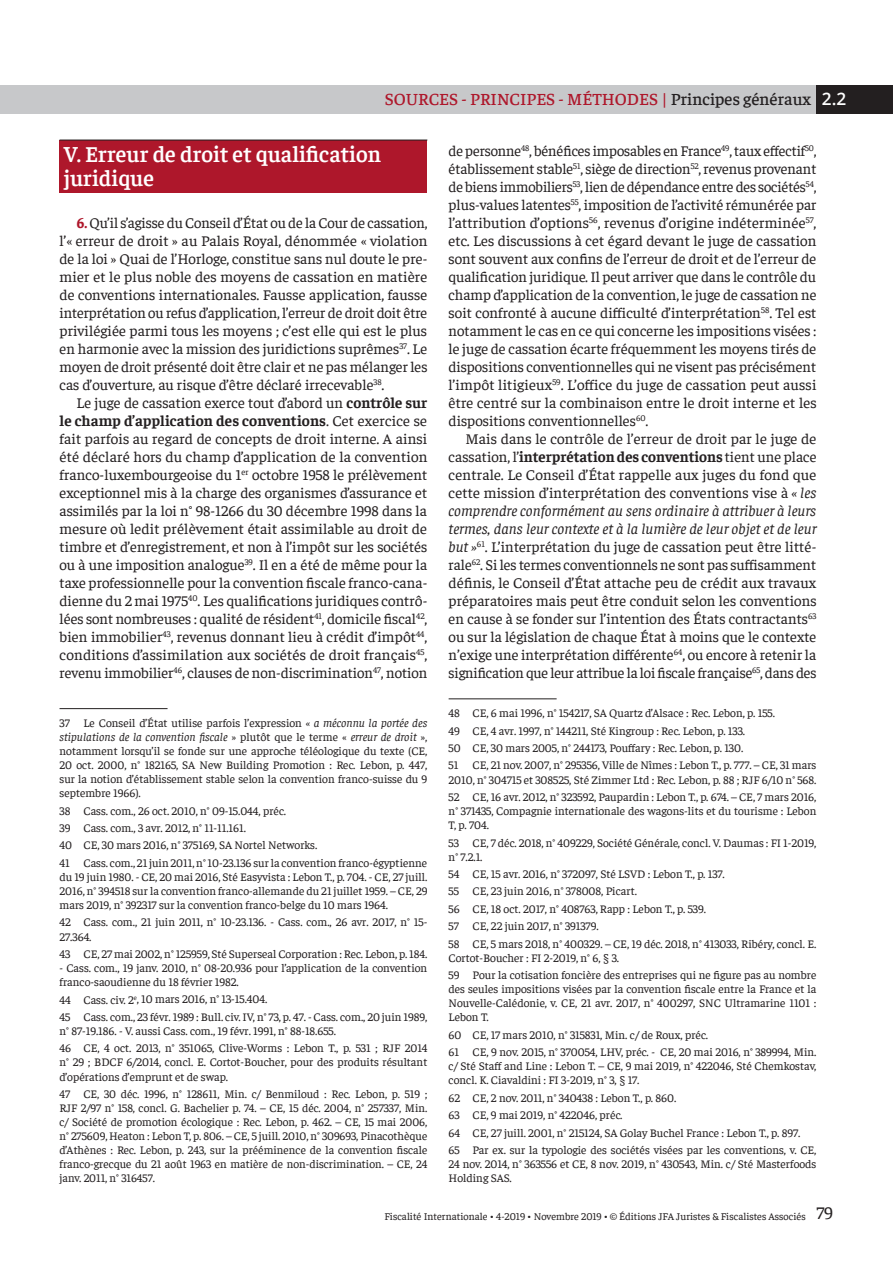
<style>
.page{position:relative;width:893px;height:1263px;background:#fff}
.page>*{position:absolute;margin:0;border:0;box-sizing:border-box;transform-origin:0 0}
.t1{font:600 22.5px/24px "Faustina";color:#fff}
.t2{font:500 17.25px "Faustina";color:#ae172b}
.t3{font:15px/18px "Faustina";letter-spacing:-.005em;color:#231f20;text-align:justify}
.t4{font:11.7px/14.1px "Faustina";color:#231f20}
.t5{font:10.5px "Faustina";color:#231f20}
.s1{color:#231f20}
.s2{font-family:"Open Sans";font-weight:600;color:#fff}
.s3{font-weight:700}
.s4{font-style:italic}
.s5{font-weight:700;color:#ae172b}
.s6{font-size:18px}
</style>
<div class="page">
<div style="left:0;top:85px;width:893px;height:29px;background:#c7c8ca"></div>
<div style="left:816px;top:85px;width:77px;height:29px;background:#231f20"></div>
<hr style="left:449px;top:698px;width:108px;height:1px;background:#231f20">
<div style="left:60px;top:140px;width:367px;height:53px;background:#ae172b"></div>
<hr style="left:60px;top:140px;width:367px;height:1px;background:#231f20">
<hr style="left:60px;top:708px;width:108px;height:1px;background:#231f20">
<h2 class="t2" style="left:385px;top:88px;width:463px">SOURCES - PRINCIPES - MÉTHODES | <span class="s1">PRINCIPES GÉNÉRAUX</span> <span class="s2">2.2</span></h2>
<p class="t3" style="left:449px;top:141px;width:370px">de personne<sup>48</sup>, bénéfices imposables en France<sup>49</sup>, taux effectif<sup>50</sup>, établissement stable<sup>51</sup>, siège de direction<sup>52</sup>, revenus provenant de biens immobiliers<sup>53</sup>, lien de dépendance entre des sociétés<sup>54</sup>, plus-values latentes<sup>55</sup>, imposition de l’activité rémunérée par l’attribution d’options<sup>56</sup>, revenus d’origine indéterminée<sup>57</sup>, etc. Les discussions à cet égard devant le juge de cassation sont souvent aux confins de l’erreur de droit et de l’erreur de qualification juridique. Il peut arriver que dans le contrôle du champ d’application de la convention, le juge de cassation ne soit confronté à aucune difficulté d’interprétation<sup>58</sup>. Tel est notamment le cas en ce qui concerne les impositions visées : le juge de cassation écarte fréquemment les moyens tirés de dispositions conventionnelles qui ne visent pas précisément l’impôt litigieux<sup>59</sup>. L’office du juge de cassation peut aussi être centré sur la combinaison entre le droit interne et les dispositions conventionnelles<sup>60</sup>.</p>
<p class="t3" style="left:449px;top:429px;width:370px;text-indent:17px">Mais dans le contrôle de l’erreur de droit par le juge de cassation, l’<span class="s3">interprétation des conventions</span> tient une place centrale. Le Conseil d’État rappelle aux juges du fond que cette mission d’interprétation des conventions vise à <span class="s4">« les comprendre conformément au sens ordinaire à attribuer à leurs termes, dans leur contexte et à la lumière de leur objet et de leur but »</span><sup>61</sup>. L’interprétation du juge de cassation peut être litté&shy;rale<sup>62</sup>. Si les termes conventionnels ne sont pas suffisamment définis, le Conseil d’État attache peu de crédit aux travaux préparatoires mais peut être conduit selon les conventions en cause à se fonder sur l’intention des États contractants<sup>63 </sup>ou sur la législation de chaque État à moins que le contexte n’exige une interprétation différente<sup>64</sup>, ou encore à retenir la signification que leur attribue la loi fiscale française<sup>65</sup>, dans des</p>
<p class="t4" style="left:449px;top:704px;width:369px;line-height:17.4px">48 CE, 6 mai 1996, n° 154217, SA Quartz d’Alsace : Rec. Lebon, p. 155.<br>49 CE, 4 avr. 1997, n° 144211, Sté Kingroup : Rec. Lebon, p. 133.<br>50 CE, 30 mars 2005, n° 244173, Pouffary : Rec. Lebon, p. 130.<br>51 CE, 21 nov. 2007, n° 295356, Ville de Nîmes : Lebon T., p. 777. – CE, 31 mars</p>
<p class="t4" style="left:449px;top:770px;width:369px;line-height:17.4px">2010, n° 304715 et 308525, Sté Zimmer Ltd : Rec. Lebon, p. 88 ; RJF 6/10 n° 568.<br>52 CE, 16 avr. 2012, n° 323592, Paupardin : Lebon T., p. 674. – CE, 7 mars 2016,</p>
<p class="t4" style="left:449px;top:803px;width:369px">n° 371435, Compagnie internationale des wagons-lits et du tourisme : Lebon<br>T, p. 704.</p>
<p class="t4" style="left:449px;top:835px;width:369px">53 CE, 7 déc. 2018, n° 409229, Société Générale, concl. V. Daumas : FI 1-2019, n° 7.2.1.</p>
<p class="t4" style="left:449px;top:864px;width:369px;line-height:17.4px">54 CE, 15 avr. 2016, n° 372097, Sté LSVD : Lebon T., p. 137.<br>55 CE, 23 juin 2016, n° 378008, Picart.<br>56 CE, 18 oct. 2017, n° 408763, Rapp : Lebon T., p. 539.<br>57 CE, 22 juin 2017, n° 391379.<br>58 CE, 5 mars 2018, n° 400329. – CE, 19 déc. 2018, n° 413033, Ribéry, concl. E.</p>
<p class="t4" style="left:449px;top:948px;width:369px;line-height:17.4px">Cortot-Boucher : FI 2-2019, n° 6, § 3.<br>59 Pour la cotisation foncière des entreprises qui ne figure pas au nombre</p>
<p class="t4" style="left:449px;top:981px;width:369px;text-align:justify">des seules impositions visées par la convention fiscale entre la France et la Nouvelle-Calédonie, v. CE, 21 avr. 2017, n° 400297, SNC Ultramarine 1101 :<br>Lebon T.</p>
<p class="t4" style="left:449px;top:1025px;width:369px;line-height:17.4px">60 CE, 17 mars 2010, n° 315831, Min. c/ de Roux, préc.<br>61 CE, 9 nov. 2015, n° 370054, LHV, préc. - CE, 20 mai 2016, n° 389994, Min.</p>
<p class="t4" style="left:449px;top:1058px;width:369px">c/ Sté Staff and Line : Lebon T. – CE, 9 mai 2019, n° 422046, Sté Chemkostav, concl. K. Ciavaldini : FI 3-2019, n° 3, § 17.</p>
<p class="t4" style="left:449px;top:1088px;width:369px;line-height:17.4px">62 CE, 2 nov. 2011, n° 340438 : Lebon T., p. 860.<br>63 CE, 9 mai 2019, n° 422046, préc.<br>64 CE, 27 juill. 2001, n° 215124, SA Golay Buchel France : Lebon T., p. 897.<br>65 Par ex. sur la typologie des sociétés visées par les conventions, v. CE,</p>
<p class="t4" style="left:449px;top:1156px;width:369px">24 nov. 2014, n° 363556 et CE, 8 nov. 2019, n° 430543, Min. c/ Sté Masterfoods<br>Holding SAS.</p>
<h1 class="t1" style="left:64px;top:140px;width:319px">V. Erreur de droit et qualification juridique</h1>
<p class="t3" style="left:60px;top:213px;width:370px;text-indent:17px"><span class="s5">6.</span> Qu’il s’agisse du Conseil d’État ou de la Cour de cassation, l’« erreur de droit » au Palais Royal, dénommée « violation de la loi » Quai de l’Horloge, constitue sans nul doute le pre&shy;mier et le plus noble des moyens de cassation en matière de conventions internationales. Fausse application, fausse interprétation ou refus d’application, l’erreur de droit doit être privilégiée parmi tous les moyens ; c’est elle qui est le plus en harmonie avec la mission des juridictions suprêmes<sup>37</sup>. Le moyen de droit présenté doit être clair et ne pas mélanger les cas d’ouverture, au risque d’être déclaré irrecevable<sup>38</sup>.</p>
<p class="t3" style="left:60px;top:393px;width:369px;text-indent:17px">Le juge de cassation exerce tout d’abord un <span class="s3">contrôle sur le champ d’application des conventions</span>. Cet exercice se fait parfois au regard de concepts de droit interne. A ainsi été déclaré hors du champ d’application de la convention franco-luxembourgeoise du 1<sup>er</sup> octobre 1958 le prélèvement exceptionnel mis à la charge des organismes d’assurance et assimilés par la loi n° 98-1266 du 30 décembre 1998 dans la mesure où ledit prélèvement était assimilable au droit de timbre et d’enregistrement, et non à l’impôt sur les sociétés ou à une imposition analogue<sup>39</sup>. Il en a été de même pour la taxe professionnelle pour la convention fiscale franco-cana&shy;dienne du 2 mai 1975<sup>40</sup>. Les qualifications juridiques contrô&shy;lées sont nombreuses : qualité de résident<sup>41</sup>, domicile fiscal<sup>42</sup>, bien immobilier<sup>43</sup>, revenus donnant lieu à crédit d’impôt<sup>44</sup>, conditions d’assimilation aux sociétés de droit français<sup>45</sup>, revenu immobilier<sup>46</sup>, clauses de non-discrimination<sup>47</sup>, notion</p>
<p class="t4" style="left:60px;top:715px;width:369px;text-align:justify">37 Le Conseil d’État utilise parfois l’expression <span class="s4">« a méconnu la portée des stipulations de la convention fiscale</span> » plutôt que le terme « <span class="s4">erreur de droit</span> », notamment lorsqu’il se fonde sur une approche téléologique du texte (CE, 20 oct. 2000, n° 182165, SA New Building Promotion : Rec. Lebon, p. 447, sur la notion d’établissement stable selon la convention franco-suisse du 9 septembre 1966).</p>
<p class="t4" style="left:60px;top:801px;width:369px;line-height:17.4px">38 Cass. com., 26 oct. 2010, n° 09-15.044, préc.<br>39 Cass. com., 3 avr. 2012, n° 11-11.161.<br>40 CE, 30 mars 2016, n° 375169, SA Nortel Networks.<br>41 Cass. com., 21 juin 2011, n° 10-23.136 sur la convention franco-égyptienne</p>
<p class="t4" style="left:60px;top:869px;width:369px;text-align:justify">du 19 juin 1980. - CE, 20 mai 2016, Sté Easyvista : Lebon T., p. 704. - CE, 27 juill.<br>2016, n° 394518 sur la convention franco-allemande du 21 juillet 1959. – CE, 29 mars 2019, n° 392317 sur la convention franco-belge du 10 mars 1964.</p>
<p class="t4" style="left:60px;top:915px;width:369px">42 Cass. com., 21 juin 2011, n° 10-23.136. - Cass. com., 26 avr. 2017, n° 15-<br>27.364.</p>
<p class="t4" style="left:60px;top:946px;width:369px">43 CE, 27 mai 2002, n° 125959, Sté Superseal Corporation : Rec. Lebon, p. 184.</p>
<p class="t4" style="left:60px;top:960px;width:369px">- Cass. com., 19 janv. 2010, n° 08-20.936 pour l’application de la convention franco-saoudienne du 18 février 1982.</p>
<p class="t4" style="left:60px;top:990px;width:369px;line-height:17.4px">44 Cass. civ. 2<sup>e</sup>, 10 mars 2016, n° 13-15.404.<br>45 Cass. com., 23 févr. 1989 : Bull. civ. IV, n° 73, p. 47. - Cass. com., 20 juin 1989,</p>
<p class="t4" style="left:60px;top:1021px;width:369px;line-height:17.4px">n° 87-19.186. - V. aussi Cass. com., 19 févr. 1991, n° 88-18.655.<br>46 CE, 4 oct. 2013, n° 351065, Clive-Worms : Lebon T., p. 531 ; RJF 2014</p>
<p class="t4" style="left:60px;top:1054px;width:369px">n° 29 ; BDCF 6/2014, concl. E. Cortot-Boucher, pour des produits résultant d’opérations d’emprunt et de swap.</p>
<p class="t4" style="left:60px;top:1086px;width:369px;text-align:justify">47 CE, 30 déc. 1996, n° 128611, Min. c/ Benmiloud : Rec. Lebon, p. 519 ; RJF 2/97 n° 158, concl. G. Bachelier p. 74. – CE, 15 déc. 2004, n° 257337, Min. c/ Société de promotion écologique : Rec. Lebon, p. 462. – CE, 15 mai 2006, n° 275609,Heaton : Lebon T, p. 806. – CE, 5 juill. 2010, n° 309693, Pinacothèque d’Athènes : Rec. Lebon, p. 243, sur la prééminence de la convention fiscale franco-grecque du 21 août 1963 en matière de non-discrimination. – CE, 24 janv. 2011, n° 316457.</p>
<p class="t5" style="left:384px;top:1209px;width:450px">Fiscalité Internationale • 4-2019 • Novembre 2019 • © Éditions JFA Juristes &amp; Fiscalistes Associés <span class="s6">79</span></p>
</div>
